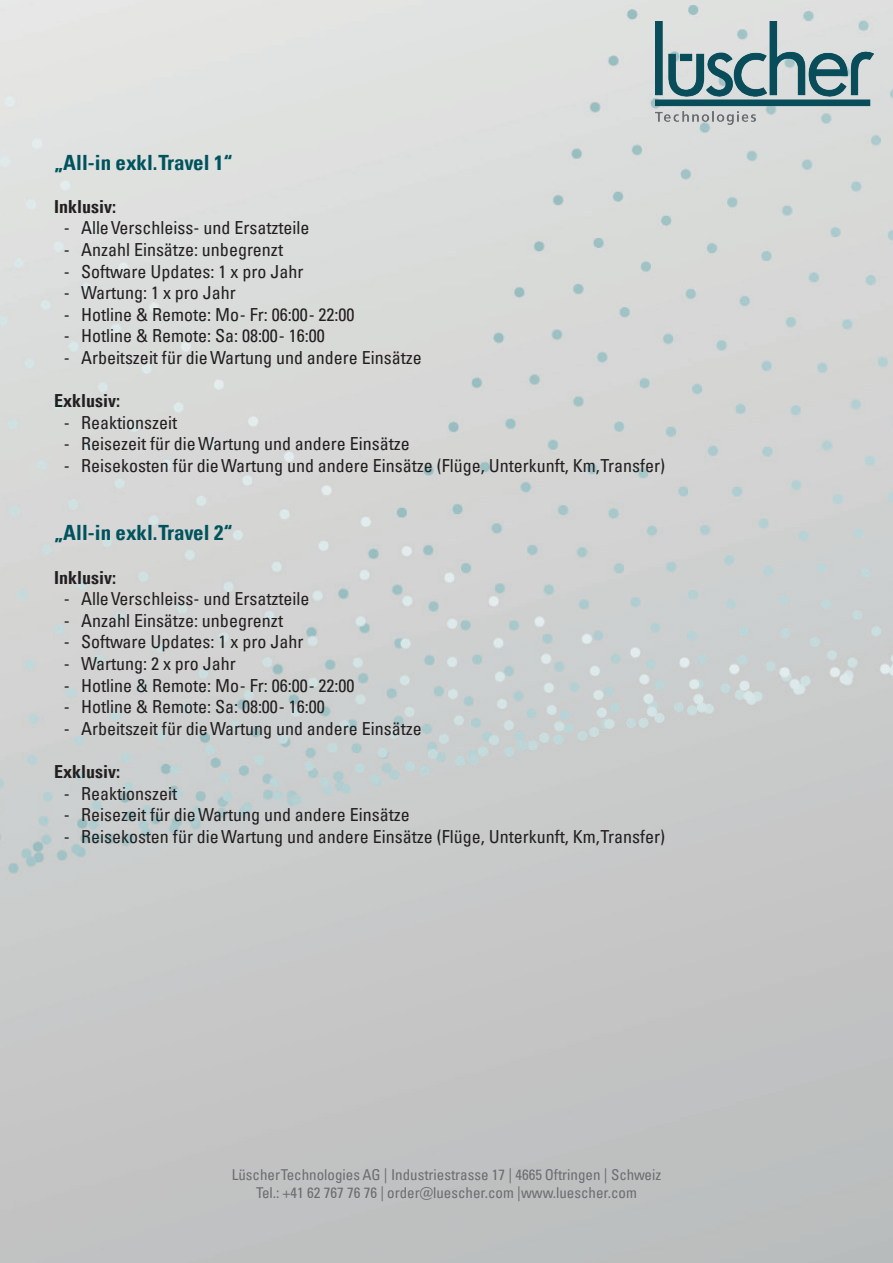
<style>
.page{position:relative;width:893px;height:1263px;background:#fff}
.page>*{position:absolute;margin:0;border:0;box-sizing:border-box;transform-origin:0 0}
.t1{font:700 condensed 21px "Univers";color:#00525d}
.t2{font:condensed 18px "Univers";color:#231f20}
.t3{font:700 condensed 18px "Univers";color:#231f20}
.t4{font:condensed 15px/18px "Univers";color:#6c6d70;text-align:center}
</style>
<div class="page">
<img style="left:0;top:0;width:893px;height:1263px">
<img style="left:655px;top:21px;width:218px;height:103px">
<p class="t1" style="left:54px;top:149px;width:180px">„All-in exkl. Travel 1“</p>
<p class="t3" style="left:54px;top:195px;width:63px">Inklusiv:</p>
<p class="t2" style="left:64px;top:217px;width:247px">- Alle Verschleiss- und Ersatzteile</p>
<p class="t2" style="left:64px;top:238px;width:220px">- Anzahl Einsätze: unbegrenzt</p>
<p class="t2" style="left:64px;top:260px;width:241px">- Software Updates: 1 x pro Jahr</p>
<p class="t2" style="left:64px;top:281px;width:173px">- Wartung: 1 x pro Jahr</p>
<p class="t2" style="left:64px;top:303px;width:292px">- Hotline &amp; Remote: Mo - Fr: 06:00 - 22:00</p>
<p class="t2" style="left:64px;top:325px;width:262px">- Hotline &amp; Remote: Sa: 08:00 - 16:00</p>
<p class="t2" style="left:64px;top:346px;width:359px">- Arbeitszeit für die Wartung und andere Einsätze</p>
<p class="t3" style="left:54px;top:390px;width:67px">Exklusiv:</p>
<p class="t2" style="left:64px;top:411px;width:115px">- Reaktionszeit</p>
<p class="t2" style="left:64px;top:433px;width:347px">- Reisezeit für die Wartung und andere Einsätze</p>
<p class="t2" style="left:64px;top:454px;width:603px">- Reisekosten für die Wartung und andere Einsätze (Flüge, Unterkunft, Km, Transfer)</p>
<p class="t1" style="left:54px;top:520px;width:180px">„All-in exkl. Travel 2“</p>
<p class="t3" style="left:54px;top:566px;width:63px">Inklusiv:</p>
<p class="t2" style="left:64px;top:587px;width:247px">- Alle Verschleiss- und Ersatzteile</p>
<p class="t2" style="left:64px;top:609px;width:220px">- Anzahl Einsätze: unbegrenzt</p>
<p class="t2" style="left:64px;top:631px;width:241px">- Software Updates: 1 x pro Jahr</p>
<p class="t2" style="left:64px;top:652px;width:173px">- Wartung: 2 x pro Jahr</p>
<p class="t2" style="left:64px;top:674px;width:292px">- Hotline &amp; Remote: Mo - Fr: 06:00 - 22:00</p>
<p class="t2" style="left:64px;top:695px;width:262px">- Hotline &amp; Remote: Sa: 08:00 - 16:00</p>
<p class="t2" style="left:64px;top:717px;width:359px">- Arbeitszeit für die Wartung und andere Einsätze</p>
<p class="t3" style="left:54px;top:761px;width:67px">Exklusiv:</p>
<p class="t2" style="left:64px;top:782px;width:115px">- Reaktionszeit</p>
<p class="t2" style="left:64px;top:803px;width:347px">- Reisezeit für die Wartung und andere Einsätze</p>
<p class="t2" style="left:64px;top:825px;width:603px">- Reisekosten für die Wartung und andere Einsätze (Flüge, Unterkunft, Km, Transfer)</p>
<p class="t4" style="left:232px;top:1165px;width:431px">Lüscher Technologies AG | Industriestrasse 17 | 4665 Oftringen | Schweiz<br>Tel.: +41 62 767 76 76 | order@luescher.com |www.luescher.com</p>
</div>
